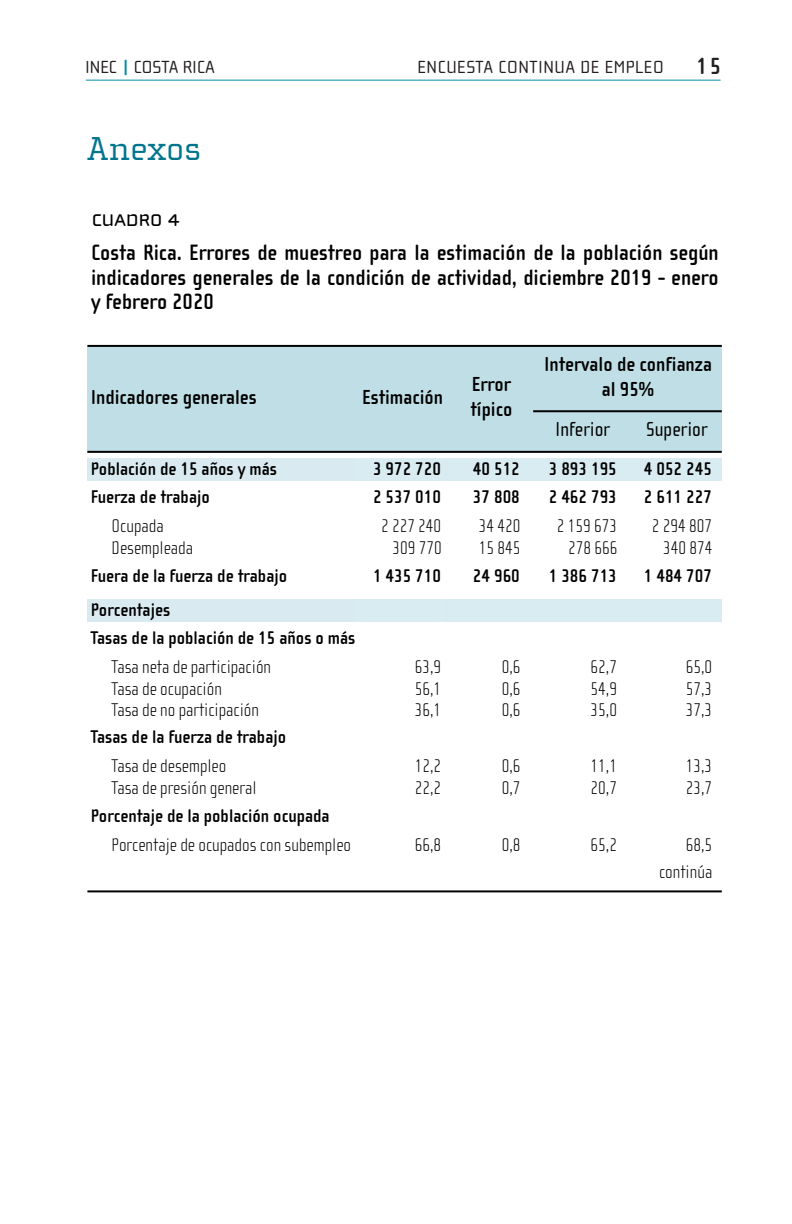
<style>
.page{position:relative;width:792px;height:1224px;background:#fff}
.page>*{position:absolute;margin:0;border:0;box-sizing:border-box;transform-origin:0 0}
._1_Primer_nivel{font:34px "Cholla Slab";letter-spacing:.01em;color:#00758d}
.t1{font:24.8px "Cholla Unicase";color:#000;scale:.96 1}
.t2{font:700 24px "Cholla Sans";color:#231f20}
.t3{font:700 22.8px/24.8px "Cholla Sans";color:#000;text-align:justify;scale:.96 1}
.t4{font:700 20.8px/24.8px "Cholla Sans";color:#000;scale:.96 1}
.t5{font:20.8px "Cholla Sans";color:#000;scale:.96 1}
.t6{font:100 18.8px/29.2px "Cholla Sans";color:#000;scale:.96 1}
.t7{font:700 18.8px/28.2px "Cholla Sans";color:#000;scale:.96 1}
.t8{font:18px "Cholla Wide";letter-spacing:.03em;color:#231f20}
.t9{font:18px "Cholla Wide";color:#231f20}
.s1{font-weight:100}
.s2{font-weight:700}
</style>
<div class="page">
<hr style="left:86px;top:80px;width:635px;height:1px;background:#008da8">
<svg style="left:125px;top:60px;width:2px;height:15px"></svg>
<div style="left:87px;top:346px;width:635px;height:106px;background:#bfdee5"></div>
<div style="left:87px;top:458px;width:268px;height:23px;background:#d9ebf0"></div>
<div style="left:355px;top:458px;width:90px;height:23px;background:#d9ecf1"></div>
<div style="left:444px;top:458px;width:5px;height:23px;background:#d9ebf0"></div>
<div style="left:448px;top:458px;width:274px;height:23px;background:#d9ecf1"></div>
<div style="left:87px;top:599px;width:268px;height:23px;background:#d9ebf0"></div>
<div style="left:355px;top:599px;width:90px;height:23px;background:#d9ecf1"></div>
<div style="left:444px;top:599px;width:5px;height:23px;background:#d9ebf0"></div>
<div style="left:448px;top:599px;width:274px;height:23px;background:#d9ecf1"></div>
<hr style="left:87px;top:345px;width:635px;height:2px;background:#000">
<hr style="left:533px;top:410px;width:189px;height:2px;background:#000">
<hr style="left:87px;top:451px;width:635px;height:2px;background:#000">
<hr style="left:87px;top:890px;width:635px;height:2px;background:#000">
<p class="t9" style="left:85px;top:58px;width:131px">INEC COSTA RICA</p>
<p class="t8" style="left:418px;top:58px;width:248px">ENCUESTA CONTINUA DE EMPLEO</p>
<p class="t2" style="left:696px;top:52px;width:27px">15</p>
<p class="_1_Primer_nivel" style="left:88px;top:130px;width:115px">Anexos</p>
<p class="t1" style="left:92px;top:208px;width:94px">CUADRO 4</p>
<p class="t3" style="left:91px;top:240px;width:655px">Costa Rica. Errores de muestreo para la estimación de la población según indicadores generales de la condición de actividad, diciembre 2019 - enero y febrero 2020</p>
<p class="t4" style="left:91px;top:385px;width:174px">Indicadores generales</p>
<p class="t4" style="left:362px;top:385px;width:86px">Estimación</p>
<p class="t4" style="left:471px;top:373px;width:45px">Error típico</p>
<p class="t4" style="left:544px;top:352px;width:176px;text-align:center">Intervalo de confianza al 95%</p>
<p class="t5" style="left:555px;top:418px;width:59px">Inferior</p>
<p class="t5" style="left:646px;top:418px;width:65px">Superior</p>
<p class="t7" style="left:91px;top:455px;width:196px">Población de 15 años y más</p>
<p class="t7" style="left:373px;top:455px;width:72px">3 972 720</p>
<p class="t7" style="left:473px;top:455px;width:50px">40 512</p>
<p class="t7" style="left:549px;top:455px;width:72px">3 893 195</p>
<p class="t7" style="left:644px;top:455px;width:72px">4 052 245</p>
<p class="t7" style="left:91px;top:483px;width:126px">Fuerza de trabajo</p>
<p class="t7" style="left:373px;top:483px;width:72px">2 537 010</p>
<p class="t7" style="left:473px;top:483px;width:50px">37 808</p>
<p class="t7" style="left:549px;top:483px;width:72px">2 462 793</p>
<p class="t7" style="left:644px;top:483px;width:72px">2 611 227</p>
<p class="t6" style="left:112px;top:511px;width:56px">Ocupada</p>
<p class="t6" style="left:381px;top:511px;width:64px">2 227 240</p>
<p class="t6" style="left:479px;top:511px;width:45px">34 420</p>
<p class="t6" style="left:557px;top:511px;width:64px">2 159 673</p>
<p class="t6" style="left:652px;top:511px;width:64px">2 294 807</p>
<p class="t6" style="left:112px;top:533px;width:86px">Desempleada</p>
<p class="t6" style="left:392px;top:533px;width:53px">309 770</p>
<p class="t6" style="left:479px;top:533px;width:45px">15 845</p>
<p class="t6" style="left:568px;top:533px;width:53px">278 666</p>
<p class="t6" style="left:663px;top:533px;width:53px">340 874</p>
<p class="t7" style="left:91px;top:562px;width:206px">Fuera de la fuerza de trabajo</p>
<p class="t7" style="left:373px;top:562px;width:72px">1 435 710</p>
<p class="t7" style="left:473px;top:562px;width:50px">24 960</p>
<p class="t7" style="left:549px;top:562px;width:72px">1 386 713</p>
<p class="t7" style="left:644px;top:562px;width:72px">1 484 707</p>
<p class="t7" style="left:91px;top:596px;width:84px">Porcentajes</p>
<p class="t7" style="left:91px;top:624px;width:277px">Tasas de la población de 15 años o más</p>
<p class="t6" style="left:112px;top:652px;width:168px">Tasa neta de participación</p>
<p class="t6" style="left:415px;top:652px;width:29px">63,9</p>
<p class="t6" style="left:502px;top:652px;width:21px">0,6</p>
<p class="t6" style="left:591px;top:652px;width:29px">62,7</p>
<p class="t6" style="left:686px;top:652px;width:29px">65,0</p>
<p class="t6" style="left:112px;top:674px;width:116px">Tasa de ocupación</p>
<p class="t6" style="left:415px;top:674px;width:29px">56,1</p>
<p class="t6" style="left:502px;top:674px;width:21px">0,6</p>
<p class="t6" style="left:591px;top:674px;width:29px">54,9</p>
<p class="t6" style="left:686px;top:674px;width:29px">57,3</p>
<p class="t6" style="left:112px;top:696px;width:155px">Tasa de no participación</p>
<p class="t6" style="left:415px;top:696px;width:29px">36,1</p>
<p class="t6" style="left:502px;top:696px;width:21px">0,6</p>
<p class="t6" style="left:591px;top:696px;width:29px">35,0</p>
<p class="t6" style="left:686px;top:696px;width:29px">37,3</p>
<p class="t7" style="left:112px;top:723px;width:183px;text-indent:-21px">Tasas de la fuerza de trabajo<br><span class="s1">Tasa de desempleo</span></p>
<p class="t6" style="left:415px;top:751px;width:29px">12,2</p>
<p class="t6" style="left:502px;top:751px;width:21px">0,6</p>
<p class="t6" style="left:591px;top:751px;width:29px">11,1</p>
<p class="t6" style="left:686px;top:751px;width:29px">13,3</p>
<p class="t6" style="left:112px;top:773px;width:153px">Tasa de presión general</p>
<p class="t6" style="left:415px;top:773px;width:29px">22,2</p>
<p class="t6" style="left:502px;top:773px;width:21px">0,7</p>
<p class="t6" style="left:591px;top:773px;width:29px">20,7</p>
<p class="t6" style="left:686px;top:773px;width:29px">23,7</p>
<p class="t6" style="left:112px;top:802px;width:251px;text-indent:-21px"><span class="s2">Porcentaje de la población ocupada<br></span>Porcentaje de ocupados con subempleo</p>
<p class="t6" style="left:415px;top:831px;width:29px">66,8</p>
<p class="t6" style="left:502px;top:831px;width:21px">0,8</p>
<p class="t6" style="left:591px;top:831px;width:29px">65,2</p>
<p class="t6" style="left:659px;top:832px;width:57px;line-height:26.8px;text-align:right">68,5 continúa</p>
</div>
